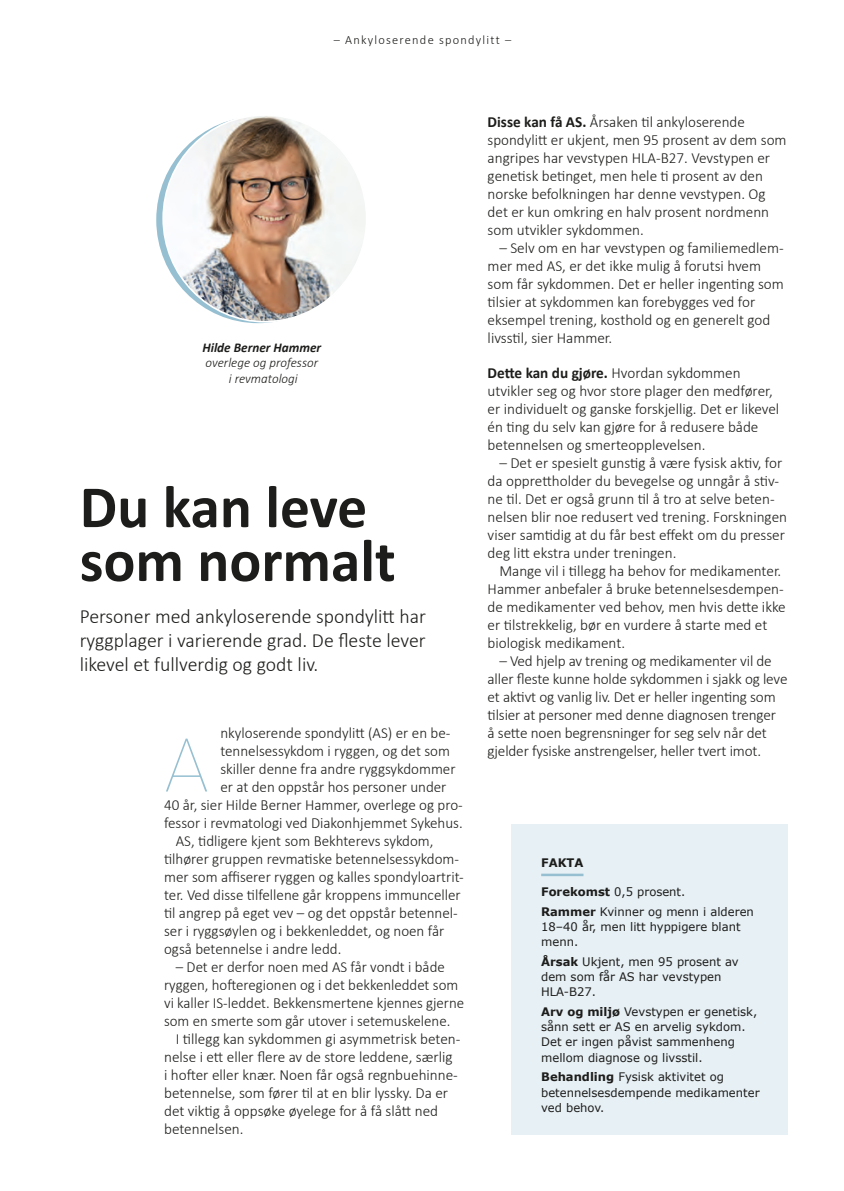
<style>
.page{position:relative;width:844px;height:1191px;background:#fff}
.page>*{position:absolute;margin:0;border:0;box-sizing:border-box;transform-origin:0 0}
.t1{font:100 80.15px "Bilo";color:#96c0d1}
.t2{font:700 60.55px/53.7px "Calibri";color:#1d1d1b}
.t3{font:300 20.12px/23.4px "Calibri";color:#1d1d1b;text-align:justify}
.t4{font:300 15.4px/18px "Calibri";color:#1d1d1b}
.t5{font:300 15.4px "Calibri";color:#1d1d1b;scale:.96 1}
.t6{font:italic 300 13.47px/15px "Calibri";color:#1d1d1b;text-align:center}
.t7{font:italic 700 13.47px "Calibri";color:#1d1d1b}
.t8{font:300 12.6px "Calibri";letter-spacing:.1em;color:#1d1d1b}
.t9{font:11.72px/15px "Verdana";color:#1d1d1b}
.t10{font:700 11.72px "Verdana";color:#1d1d1b}
.s1{font-weight:700}
</style>
<div class="page">
<div style="left:511px;top:824px;width:276px;height:310px;background:#e7f0f5"></div>
<hr style="left:541px;top:873px;width:42px;height:3px;background:#96c0d1">
<img style="left:163px;top:117px;width:201px;height:205px">
<p class="t8" style="left:333px;top:32px;width:179px">– Ankyloserende spondylitt –</p>
<p class="t7" style="left:202px;top:338px;width:120px">Hilde Berner Hammer</p>
<p class="t6" style="left:205px;top:355px;width:114px">overlege og professor i revmatologi</p>
<h2 class="t2" style="left:80px;top:478px;width:317px">Du kan leve som normalt</h2>
<h3 class="t3" style="left:80px;top:605px;width:347px">Personer med ankyloserende spondylitt har ryggplager i varierende grad. De fleste lever likevel et fullverdig og godt liv.</h3>
<p class="t4" style="left:220px;top:724px;width:231px">nkyloserende spondylitt (AS) er en be-</p>
<p class="t4" style="left:220px;top:742px;width:231px">tennelsessykdom i ryggen, og det som</p>
<p class="t4" style="left:220px;top:760px;width:237px">skiller denne fra andre ryggsykdommer</p>
<p class="t4" style="left:220px;top:778px;width:227px">er at den oppstå r hos personer under</p>
<p class="t4" style="left:164px;top:795px;width:300px">40 år, sier Hilde Berner Hammer, overlege og pro-</p>
<p class="t4" style="left:164px;top:813px;width:300px">fessor i revmatologi ved Diakonhjemmet Sykehus.</p>
<p class="t4" style="left:176px;top:831px;width:259px">AS, tidligere kjent som Bekhterevs sykdom,</p>
<p class="t4" style="left:164px;top:849px;width:296px">tilhører gruppen revmatiske betennelsessykdom-</p>
<p class="t4" style="left:164px;top:867px;width:301px">mer som affiserer ryggen og kalles spondyloartrit-</p>
<p class="t4" style="left:164px;top:885px;width:298px">ter. Ved disse tilfellene går kroppens immunceller</p>
<p class="t4" style="left:164px;top:903px;width:295px">til angrep på eget vev – og det oppstår betennel-</p>
<p class="t4" style="left:164px;top:921px;width:281px">ser i ryggsøylen og i bekkenleddet, og noen får</p>
<p class="t4" style="left:164px;top:939px;width:179px">også betennelse i andre ledd.</p>
<p class="t5" style="left:176px;top:957px;width:281px">– Det er derfor noen med AS får vondt i både</p>
<p class="t5" style="left:164px;top:975px;width:308px">ryggen, hofteregionen og i det bekkenleddet som</p>
<p class="t5" style="left:164px;top:993px;width:314px">vi kaller IS-leddet. Bekkensmertene kjennes gjerne</p>
<p class="t5" style="left:164px;top:1011px;width:299px">som en smerte som gå r utover i setemuskelene.</p>
<p class="t4" style="left:176px;top:1029px;width:286px">I tillegg kan sykdommen gi asymmetrisk beten-</p>
<p class="t4" style="left:164px;top:1047px;width:290px">nelse i ett eller flere av de store leddene, særlig</p>
<p class="t4" style="left:164px;top:1065px;width:295px">i hofter eller knær. Noen få r også regnbuehinne-</p>
<p class="t4" style="left:164px;top:1083px;width:285px">betennelse, som fører til at en blir lyssky. Da er</p>
<p class="t4" style="left:164px;top:1101px;width:275px">det viktig å oppsøke øyelege for å få slått ned</p>
<p class="t4" style="left:164px;top:1119px;width:81px">betennelsen.</p>
<h1 class="t1" style="left:165px;top:709px;width:45px">A</h1>
<p class="t4" style="left:487px;top:112px;width:300px"><span class="s1">Disse kan få AS.</span> Årsaken til ankyloserende spondylitt er ukjent, men 95 prosent av dem som angripes har vevstypen HLA-B27. Vevstypen er genetisk betinget, men hele ti prosent av den norske befolkningen har denne vevstypen. Og det er kun omkring en halv prosent nordmenn som utvikler sykdommen.</p>
<p class="t4" style="left:487px;top:238px;width:298px;text-indent:12px">– Selv om en har vevstypen og familiemedlem&shy;mer med AS, er det ikke mulig å forutsi hvem som får sykdommen. Det er heller ingenting som tilsier at sykdommen kan forebygges ved for eksempel trening, kosthold og en generelt god livsstil, sier Hammer.</p>
<p class="t4" style="left:487px;top:364px;width:293px"><span class="s1">Dette kan du gjøre.</span> Hvordan sykdommen utvikler seg og hvor store plager den medfører, er individuelt og ganske forskjellig. Det er likevel én ting du selv kan gjøre for å redusere både betennelsen og smerteopplevelsen.</p>
<p class="t4" style="left:487px;top:454px;width:301px;text-indent:12px">– Det er spesielt gunstig å være fysisk aktiv, for da opprettholder du bevegelse og unngå r å stiv&shy;ne til. Det er også grunn til å tro at selve beten&shy;nelsen blir noe redusert ved trening. Forskningen viser samtidig at du få r best effekt om du presser deg litt ekstra under treningen.</p>
<p class="t4" style="left:487px;top:562px;width:299px;text-indent:12px">Mange vil i tillegg ha behov for medikamenter.<br>Hammer anbefaler å bruke betennelsesdempen&shy;de medikamenter ved behov, men hvis dette ikke er tilstrekkelig, bør en vurdere å starte med et biologisk medikament.</p>
<p class="t4" style="left:487px;top:652px;width:301px;text-indent:12px">– Ved hjelp av trening og medikamenter vil de aller fleste kunne holde sykdommen i sjakk og leve et aktivt og vanlig liv. Det er heller ingenting som tilsier at personer med denne diagnosen trenger<br>å sette noen begrensninger for seg selv nå r det gjelder fysiske anstrengelser, heller tvert imot.</p>
<p class="t10" style="left:541px;top:854px;width:44px">FAKTA</p>
<p class="t9" style="left:541px;top:882px;width:214px;line-height:19.9px"><span class="s1">Forekomst</span> 0,5 prosent.<br><span class="s1">Rammer</span> Kvinner og menn i alderen</p>
<p class="t9" style="left:541px;top:919px;width:201px">18–40 år, men litt hyppigere blant menn.</p>
<p class="t9" style="left:541px;top:954px;width:199px"><span class="s1">Årsak</span> Ukjent, men 95 prosent av dem som får AS har vevstypen<br>HLA-B27.</p>
<p class="t9" style="left:541px;top:1004px;width:218px"><span class="s1">Arv og miljø</span> Vevstypen er genetisk, sånn sett er AS en arvelig sykdom.<br>Det er ingen påvist sammenheng mellom diagnose og livsstil.</p>
<p class="t9" style="left:541px;top:1069px;width:220px"><span class="s1">Behandling</span> Fysisk aktivitet og betennelsesdempende medikamenter ved behov.</p>
</div>
